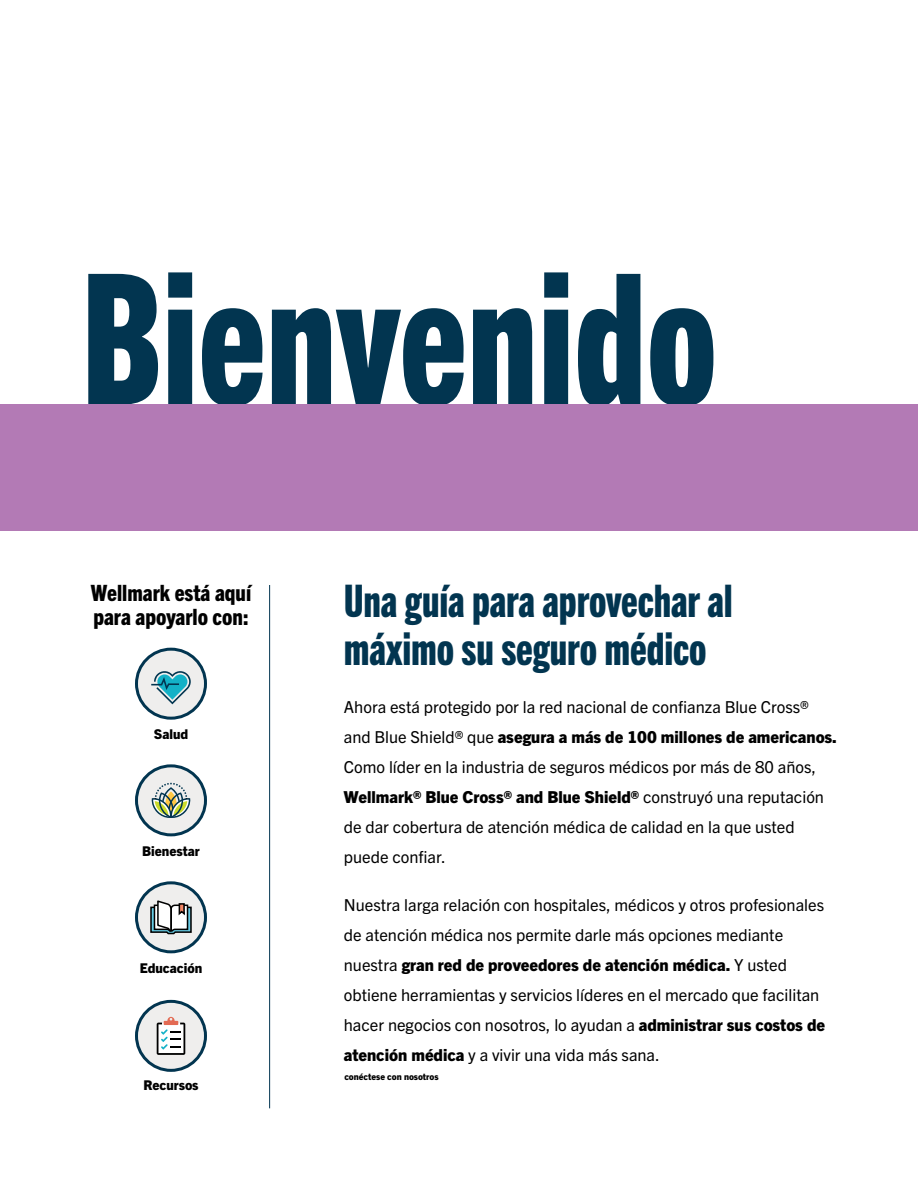
<style>
.page{position:relative;width:918px;height:1188px;background:#fff}
.page>*{position:absolute;margin:0;border:0;box-sizing:border-box;transform-origin:0 0}
.H1_Document_Title{font:182.55px "Trade Gothic Next LT Pro Hv Cm";color:#023550}
.H2_Paragraph_heading{font:45px/48px "Trade Gothic Next LT Pro Hv Cm";letter-spacing:-.005em;color:#023550}
.H3_SideBar_New{font:800 condensed 22.5px/24px "Trade Gothic Next LT Pro";color:#000}
.P_Page1{font:16.5px/30px "Trade Gothic Next LT Pro";color:#000}
.P_Sidebar_Labels{font:800 13.5px "Trade Gothic Next LT Pro";color:#000}
.t1{font:800 9px "Trade Gothic Next LT Pro";color:#000}
.s1{font-weight:800}
</style>
<div class="page">
<div style="left:0;top:405px;width:918px;height:126px;background:#b37ab5"></div>
<hr style="left:269px;top:585px;width:1px;height:523px;background:#023550">
<div style="left:136px;top:766px;width:70px;height:69px;background:#efeeed;border-radius:50%"></div>
<div style="left:135px;top:764px;width:72px;height:72px;border:3px solid #023550;border-radius:50%"></div>
<svg style="left:151px;top:783px;width:40px;height:35px"></svg>
<div style="left:136px;top:649px;width:70px;height:69px;background:#efeeed;border-radius:50%"></div>
<div style="left:135px;top:648px;width:72px;height:72px;border:3px solid #023550;border-radius:50%"></div>
<svg style="left:151px;top:671px;width:40px;height:33px"></svg>
<div style="left:136px;top:883px;width:70px;height:69px;background:#efeeed;border-radius:50%"></div>
<div style="left:135px;top:881px;width:72px;height:72px;border:3px solid #023550;border-radius:50%"></div>
<svg style="left:150px;top:900px;width:42px;height:35px"></svg>
<div style="left:136px;top:1001px;width:70px;height:69px;background:#efeeed;border-radius:50%"></div>
<div style="left:135px;top:1000px;width:72px;height:72px;border:3px solid #023550;border-radius:50%"></div>
<svg style="left:157px;top:1017px;width:28px;height:38px"></svg>
<h1 class="H1_Document_Title" style="left:81px;top:217px;width:638px">Bienvenido</h1>
<h3 class="H3_SideBar_New" style="left:91px;top:580px;width:162px">Wellmark está aquí para apoyarlo con:</h3>
<p class="P_Sidebar_Labels" style="left:154px;top:724px;width:36px">Salud</p>
<p class="P_Sidebar_Labels" style="left:142px;top:841px;width:59px">Bienestar</p>
<p class="P_Sidebar_Labels" style="left:140px;top:958px;width:64px">Educación</p>
<p class="P_Sidebar_Labels" style="left:143px;top:1076px;width:57px">Recursos</p>
<h2 class="H2_Paragraph_heading" style="left:344px;top:574px;width:390px">Una guía para aprovechar al máximo su seguro médico</h2>
<p class="P_Page1" style="left:344px;top:691px;width:495px">Ahora está protegido por la red nacional de confianza Blue Cross® and Blue Shield® que <span class="s1">asegura a más de 100 millones de americanos.<br></span>Como líder en la industria de seguros médicos por más de 80 años, <span class="s1">Wellmark® Blue Cross® and Blue Shield®</span> construyó una reputación de dar cobertura de atención médica de calidad en la que usted puede confiar.</p>
<p class="P_Page1" style="left:344px;top:889px;width:483px">Nuestra larga relación con hospitales, médicos y otros profesionales de atención médica nos permite darle más opciones mediante nuestra <span class="s1">gran red de proveedores de atención médica.</span> Y usted obtiene herramientas y servicios líderes en el mercado que facilitan hacer negocios con nosotros, lo ayudan a <span class="s1">administrar sus costos de atención médica</span> y a vivir una vida más sana.</p>
<p class="t1" style="left:344px;top:1070px;width:96px">conéctese con nosotros</p>
</div>
